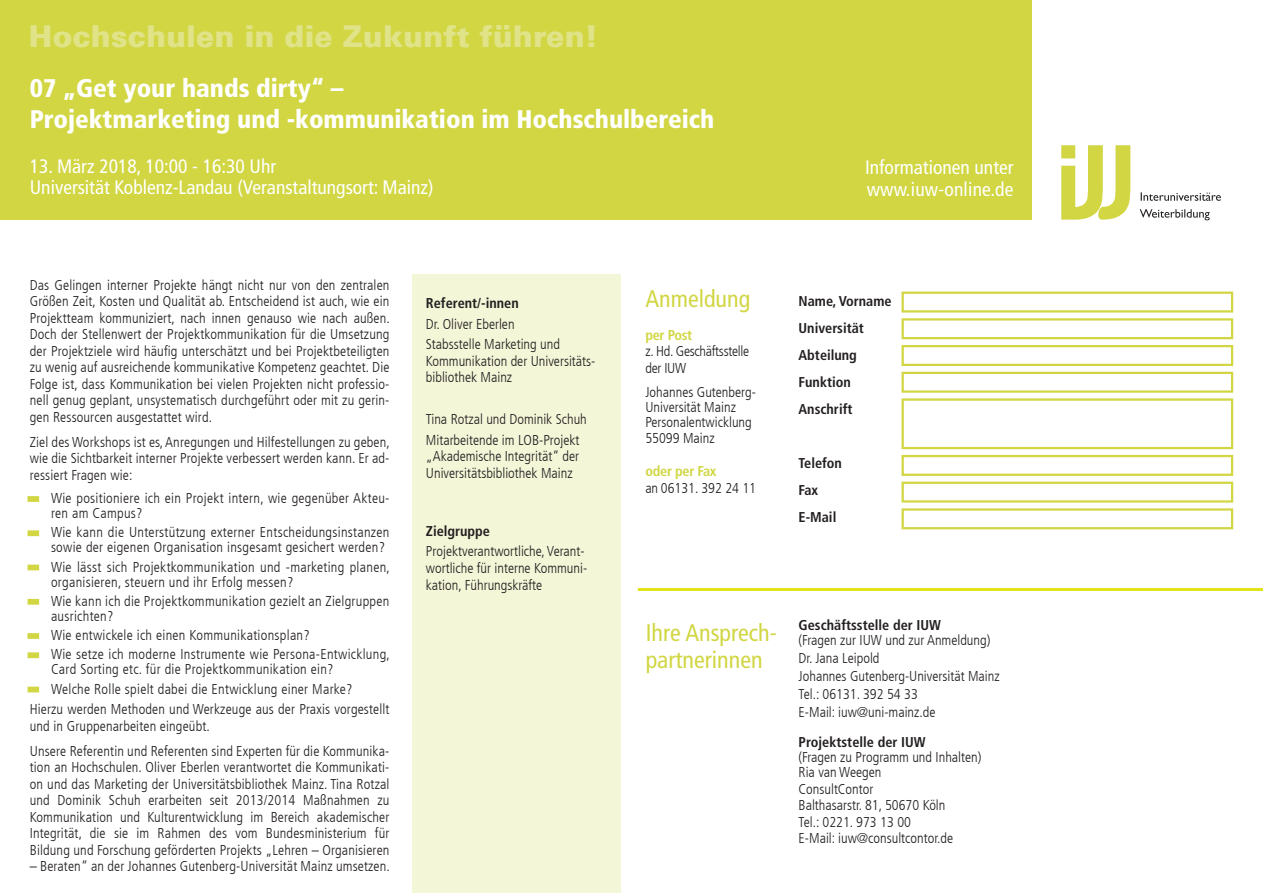
<style>
.page{position:relative;width:1263px;height:893px;background:#fff}
.page>*{position:absolute;margin:0;border:0;box-sizing:border-box;transform-origin:0 0}
.t1{font:900 30px "Univers";color:#e0e388}
.t2{font:900 condensed 25.5px/30.6px "Frutiger LT Com";color:#fff}
.t3{font:condensed 24px/27px "Frutiger LT Com";color:#d1d642}
.t4{font:condensed 19.5px/21px "Frutiger LT Com";color:#fff}
.t5{font:300 condensed 14.25px/16.5px "Frutiger LT Com";letter-spacing:.01em;color:#231f20}
.t6{font:700 condensed 14.25px/27px "Frutiger LT Com";color:#231f20}
.t7{font:300 condensed 14.25px/16.5px "Frutiger LT Com";letter-spacing:-.02em;color:#231f20}
.t8{font:700 condensed 14.25px "Frutiger LT Com";letter-spacing:-.02em;color:#d1d642}
.s1{font-weight:700;color:#d1d642}
</style>
<div class="page">
<div style="left:0;top:0;width:1031px;height:219px;background:#d1d642"></div>
<svg style="left:1141px;top:192px;width:80px;height:9px"></svg>
<svg style="left:1140px;top:209px;width:70px;height:11px"></svg>
<svg style="left:1061px;top:145px;width:69px;height:75px"></svg>
<div style="left:901px;top:292px;width:332px;height:21px;border:2px solid #d1d642"></div>
<div style="left:901px;top:318px;width:332px;height:21px;border:2px solid #d1d642"></div>
<div style="left:901px;top:345px;width:332px;height:21px;border:2px solid #d1d642"></div>
<div style="left:901px;top:372px;width:332px;height:21px;border:2px solid #d1d642"></div>
<div style="left:901px;top:455px;width:332px;height:21px;border:2px solid #d1d642"></div>
<div style="left:901px;top:482px;width:332px;height:21px;border:2px solid #d1d642"></div>
<div style="left:901px;top:508px;width:332px;height:21px;border:2px solid #d1d642"></div>
<div style="left:901px;top:398px;width:332px;height:51px;border:2px solid #d1d642"></div>
<hr style="left:638px;top:588px;width:625px;height:3px;background:#e2e318">
<div style="left:28px;top:496px;width:11px;height:6px;border:4px solid #d1d642"></div>
<div style="left:28px;top:530px;width:11px;height:6px;border:4px solid #d1d642"></div>
<div style="left:28px;top:565px;width:11px;height:5px;border:4px solid #d1d642"></div>
<div style="left:28px;top:599px;width:11px;height:6px;border:4px solid #d1d642"></div>
<div style="left:28px;top:633px;width:11px;height:6px;border:4px solid #d1d642"></div>
<div style="left:28px;top:652px;width:11px;height:6px;border:4px solid #d1d642"></div>
<div style="left:28px;top:687px;width:11px;height:5px;border:4px solid #d1d642"></div>
<div style="left:412px;top:274px;width:209px;height:619px;background:#f4f6d8"></div>
<h1 class="t1" style="left:29px;top:16px;width:570px">Hochschulen in die Zukunft führen!</h1>
<h2 class="t2" style="left:30px;top:73px;width:686px">07 „Get your hands dirty“ –<br>Projektmarketing und -kommunikation im Hochschulbereich</h2>
<h3 class="t4" style="left:30px;top:156px;width:405px">13. März 2018, 10:00 - 16:30 Uhr<br>Universität Koblenz-Landau (Veranstaltungsort: Mainz)</h3>
<h3 class="t4" style="left:865px;top:157px;width:150px">Informationen unter www.iuw-online.de</h3>
<p class="t5" style="left:30px;top:276px;width:362px;text-align:justify">Das Gelingen interner Projekte hängt nicht nur von den zentralen Größen Zeit, Kosten und Qualität ab. Entscheidend ist auch, wie ein Projektteam kommuniziert, nach innen genauso wie nach außen.<br>Doch der Stellenwert der Projektkommunikation für die Umsetzung der Projektziele wird häufig unterschätzt und bei Projektbeteiligten zu wenig auf ausreichende kommunikative Kompetenz geachtet. Die Folge ist, dass Kommunikation bei vielen Projekten nicht professio&shy;nell genug geplant, unsystematisch durchgeführt oder mit zu gerin&shy;gen Ressourcen ausgestattet wird.</p>
<p class="t5" style="left:30px;top:434px;width:362px;text-align:justify">Ziel des Workshops ist es, Anregungen und Hilfestellungen zu geben, wie die Sichtbarkeit interner Projekte verbessert werden kann. Er ad&shy;ressiert Fragen wie:</p>
<p class="t5" style="left:51px;top:491px;width:340px;line-height:15px;text-indent:-21px"><span class="s1">–</span> Wie positioniere ich ein Projekt intern, wie gegenüber Akteu&shy;ren am Campus?</p>
<p class="t5" style="left:51px;top:525px;width:340px;line-height:15px;text-indent:-21px"><span class="s1">–</span> Wie kann die Unterstützung externer Entscheidungsinstanzen sowie der eigenen Organisation insgesamt gesichert werden?</p>
<p class="t5" style="left:51px;top:559px;width:340px;line-height:15px;text-indent:-21px"><span class="s1">–</span> Wie lässt sich Projektkommunikation und -marketing planen, organisieren, steuern und ihr Erfolg messen?</p>
<p class="t5" style="left:51px;top:593px;width:340px;line-height:15px;text-indent:-21px"><span class="s1">–</span> Wie kann ich die Projektkommunikation gezielt an Zielgruppen ausrichten?</p>
<p class="t5" style="left:30px;top:627px;width:282px"><span class="s1">–</span> Wie entwickele ich einen Kommunikationsplan?</p>
<p class="t5" style="left:51px;top:647px;width:340px;line-height:15px;text-indent:-21px"><span class="s1">–</span> Wie setze ich moderne Instrumente wie Persona-Entwicklung,<br>Card Sorting etc. für die Projektkommunikation ein?</p>
<p class="t5" style="left:30px;top:678px;width:361px;line-height:20.7px"><span class="s1">–</span> Welche Rolle spielt dabei die Entwicklung einer Marke?<br>Hierzu werden Methoden und Werkzeuge aus der Praxis vorgestellt</p>
<p class="t5" style="left:30px;top:713px;width:361px;line-height:25px">und in Gruppenarbeiten eingeübt.<br>Unsere Referentin und Referenten sind Experten für die Kommunika-</p>
<p class="t5" style="left:30px;top:759px;width:361px;text-align:justify">tion an Hochschulen. Oliver Eberlen verantwortet die Kommunikati&shy;on und das Marketing der Universitätsbibliothek Mainz. Tina Rotzal und Dominik Schuh erarbeiten seit 2013/2014 Maßnahmen zu Kommunikation und Kulturentwicklung im Bereich akademischer Integrität, die sie im Rahmen des vom Bundesministerium für Bildung und Forschung geförderten Projekts „Lehren – Organisieren</p>
<p class="t5" style="left:30px;top:858px;width:362px">– Beraten“ an der Johannes Gutenberg-Universität Mainz umsetzen.</p>
<p class="t6" style="left:426px;top:290px;width:94px">Referent/-innen</p>
<p class="t5" style="left:426px;top:314px;width:136px;line-height:20.7px">Dr. Oliver Eberlen<br>Stabsstelle Marketing und</p>
<p class="t5" style="left:426px;top:353px;width:171px">Kommunikation der Universitäts&shy;bibliothek Mainz</p>
<p class="t5" style="left:426px;top:409px;width:162px;line-height:20.7px">Tina Rotzal und Dominik Schuh<br>Mitarbeitende im LOB-Projekt</p>
<p class="t5" style="left:426px;top:448px;width:155px">„Akademische Integrität“ der<br>Universitätsbibliothek Mainz</p>
<p class="t6" style="left:426px;top:517px;width:66px">Zielgruppe</p>
<p class="t5" style="left:426px;top:543px;width:163px">Projektverantwortliche, Verant&shy;wortliche für interne Kommuni&shy;kation, Führungskräfte</p>
<h3 class="t3" style="left:645px;top:285px;width:106px">Anmeldung</h3>
<p class="t8" style="left:645px;top:326px;width:48px">per Post</p>
<p class="t7" style="left:645px;top:343px;width:105px">z. Hd. Geschäftsstelle der IUW</p>
<p class="t5" style="left:645px;top:385px;width:112px;line-height:15px">Johannes Gutenberg-<br>Universität Mainz<br>Personalentwicklung</p>
<p class="t5" style="left:645px;top:430px;width:71px">55099 Mainz</p>
<p class="t8" style="left:645px;top:463px;width:73px">oder per Fax</p>
<p class="t5" style="left:645px;top:480px;width:112px">an 06131. 392 24 11</p>
<p class="t6" style="left:799px;top:288px;width:94px">Name, Vorname<br>Universität<br>Abteilung<br>Funktion<br>Anschrift</p>
<p class="t6" style="left:799px;top:450px;width:45px">Telefon<br>Fax<br>E-Mail</p>
<h3 class="t3" style="left:646px;top:619px;width:133px">Ihre Ansprech&shy;partnerinnen</h3>
<p class="t6" style="left:799px;top:612px;width:144px">Geschäftsstelle der IUW</p>
<p class="t5" style="left:799px;top:632px;width:203px;line-height:18px">(Fragen zur IUW und zur Anmeldung)<br>Dr. Jana Leipold<br>Johannes Gutenberg-Universität Mainz<br>Tel.: 06131. 392 54 33<br>E-Mail: iuw@uni-mainz.de</p>
<p class="t6" style="left:799px;top:729px;width:129px">Projektstelle der IUW</p>
<p class="t5" style="left:799px;top:750px;width:184px;line-height:15px">(Fragen zu Programm und Inhalten)<br>Ria van Weegen</p>
<p class="t5" style="left:799px;top:781px;width:156px">ConsultContor<br>Balthasarstr. 81, 50670 Köln<br>Tel.: 0221. 973 13 00<br>E-Mail: iuw@consultcontor.de</p>
</div>
